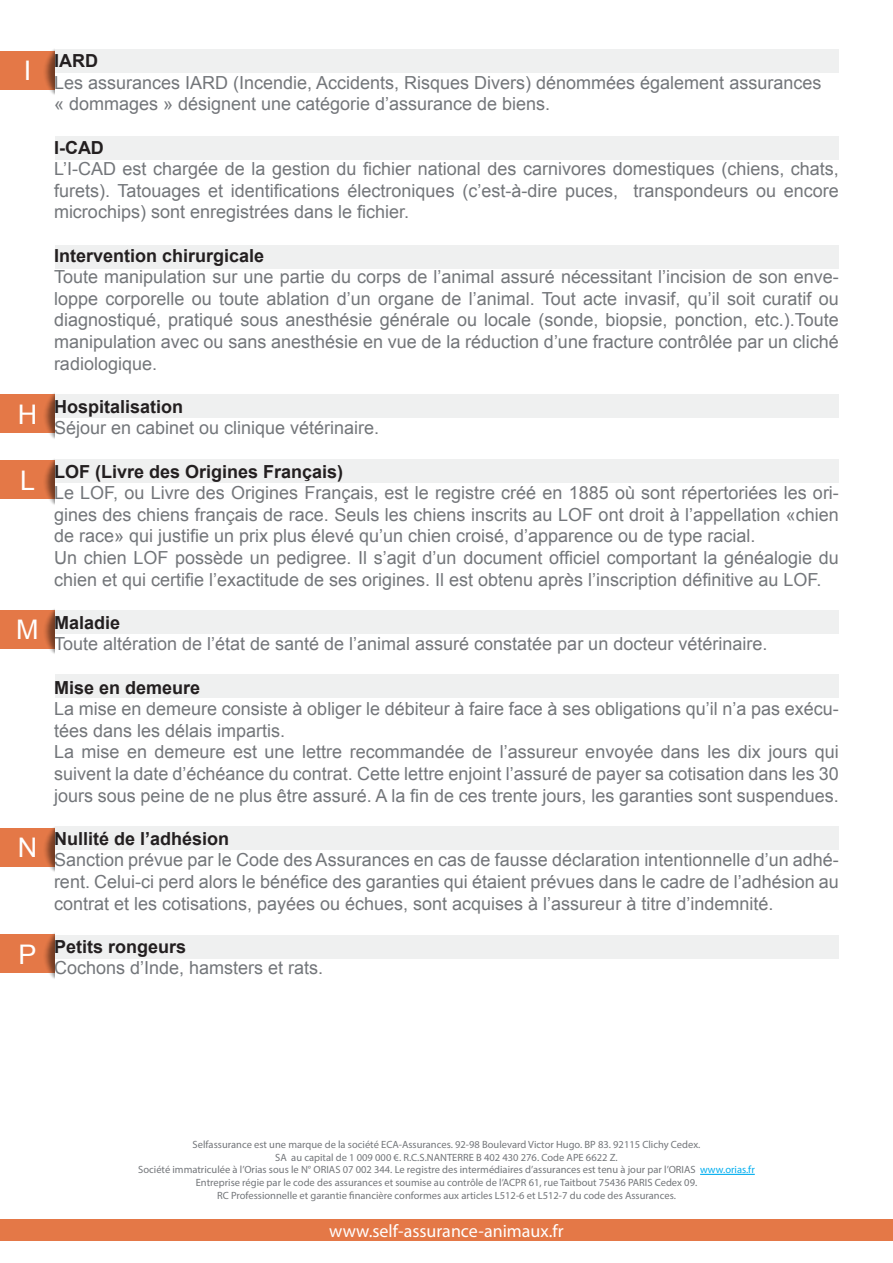
<style>
.page{position:relative;width:893px;height:1263px;background:#fff}
.page>*{position:absolute;margin:0;border:0;box-sizing:border-box;transform-origin:0 0}
.t1{font:27px "Arial";color:#fff}
.t2{font:18px/21.6px "Arial";color:#73767a;text-align:justify}
.t3{font:700 18px "Arial";color:#231f20}
.t4{font:18px "Myriad Pro";color:#fff}
.t5{font:10.5px/12.6px "Myriad Pro";color:#73767a;text-align:center}
.s1{color:#00aeef}
</style>
<div class="page">
<hr style="left:700px;top:1174px;width:55px;height:1px;background:#00aeef">
<div style="left:0;top:1219px;width:893px;height:22px;background:#e47847"></div>
<div style="left:55px;top:136px;width:783px;height:23px;background:#eff0f0"></div>
<div style="left:55px;top:49px;width:783px;height:23px;background:#eff0f0"></div>
<div style="left:55px;top:246px;width:783px;height:23px;background:#eff0f0"></div>
<div style="left:55px;top:394px;width:783px;height:24px;background:#eff0f0"></div>
<div style="left:55px;top:460px;width:783px;height:23px;background:#eff0f0"></div>
<div style="left:55px;top:610px;width:783px;height:24px;background:#eff0f0"></div>
<div style="left:55px;top:674px;width:783px;height:23px;background:#eff0f0"></div>
<div style="left:55px;top:826px;width:783px;height:23px;background:#eff0f0"></div>
<div style="left:55px;top:935px;width:783px;height:24px;background:#eff0f0"></div>
<div style="left:1px;top:51px;width:54px;height:39px;background:#e47847"></div>
<img style="left:44px;top:49px;width:11px;height:46px">
<div style="left:1px;top:394px;width:54px;height:39px;background:#e47847"></div>
<div style="left:1px;top:460px;width:54px;height:39px;background:#e47847"></div>
<div style="left:1px;top:610px;width:54px;height:39px;background:#e47847"></div>
<div style="left:1px;top:828px;width:54px;height:39px;background:#e47847"></div>
<div style="left:1px;top:934px;width:54px;height:39px;background:#e47847"></div>
<img style="left:44px;top:393px;width:11px;height:46px">
<img style="left:44px;top:459px;width:11px;height:46px">
<img style="left:44px;top:609px;width:11px;height:45px">
<img style="left:44px;top:827px;width:11px;height:45px">
<img style="left:44px;top:933px;width:11px;height:46px">
<p class="t1" style="left:24px;top:53px;width:9px">I</p>
<p class="t1" style="left:18px;top:396px;width:21px">H</p>
<p class="t1" style="left:20px;top:462px;width:17px">L</p>
<p class="t1" style="left:16px;top:612px;width:24px">M</p>
<p class="t1" style="left:18px;top:830px;width:21px">N</p>
<p class="t1" style="left:19px;top:936px;width:20px">P</p>
<p class="t3" style="left:54px;top:49px;width:45px">IARD</p>
<p class="t2" style="left:54px;top:72px;width:769px">Les assurances IARD (Incendie, Accidents, Risques Divers) dénommées également assurances</p>
<p class="t2" style="left:54px;top:93px;width:498px">« dommages » désignent une catégorie d’assurance de biens.</p>
<p class="t3" style="left:54px;top:135px;width:51px">I-CAD</p>
<p class="t2" style="left:54px;top:158px;width:786px">L’I-CAD est chargée de la gestion du fichier national des carnivores domestiques (chiens, chats, furets). Tatouages et identifications électroniques (c’est-à-dire puces, transpondeurs ou encore microchips) sont enregistrées dans le fichier.</p>
<p class="t3" style="left:54px;top:243px;width:212px">Intervention chirurgicale</p>
<p class="t2" style="left:54px;top:266px;width:786px">Toute manipulation sur une partie du corps de l’animal assuré nécessitant l’incision de son enve&shy;loppe corporelle ou toute ablation d’un organe de l’animal. Tout acte invasif, qu’il soit curatif ou diagnostiqué, pratiqué sous anesthésie générale ou locale (sonde, biopsie, ponction, etc.).Toute manipulation avec ou sans anesthésie en vue de la réduction d’une fracture contrôlée par un cliché radiologique.</p>
<p class="t3" style="left:54px;top:394px;width:131px">Hospitalisation</p>
<p class="t2" style="left:54px;top:417px;width:327px">Séjour en cabinet ou clinique vétérinaire.</p>
<p class="t3" style="left:54px;top:459px;width:291px">LOF (Livre des Origines Français)</p>
<p class="t2" style="left:54px;top:482px;width:786px">Le LOF, ou Livre des Origines Français, est le registre créé en 1885 où sont répertoriées les ori&shy;gines des chiens français de race. Seuls les chiens inscrits au LOF ont droit à l’appellation «chien de race» qui justifie un prix plus élevé qu’un chien croisé, d’apparence ou de type racial.</p>
<p class="t2" style="left:54px;top:547px;width:786px">Un chien LOF possède un pedigree. Il s’agit d’un document officiel comportant la généalogie du chien et qui certifie l’exactitude de ses origines. Il est obtenu après l’inscription définitive au LOF.</p>
<p class="t3" style="left:54px;top:610px;width:68px">Maladie</p>
<p class="t2" style="left:54px;top:633px;width:715px">Toute altération de l’état de santé de l’animal assuré constatée par un docteur vétérinaire.</p>
<p class="t3" style="left:54px;top:675px;width:148px">Mise en demeure</p>
<p class="t2" style="left:54px;top:698px;width:786px">La mise en demeure consiste à obliger le débiteur à faire face à ses obligations qu’il n’a pas exécu&shy;tées dans les délais impartis.</p>
<p class="t2" style="left:54px;top:741px;width:786px">La mise en demeure est une lettre recommandée de l’assureur envoyée dans les dix jours qui suivent la date d’échéance du contrat. Cette lettre enjoint l’assuré de payer sa cotisation dans les 30 jours sous peine de ne plus être assuré. A la fin de ces trente jours, les garanties sont suspendues.</p>
<p class="t3" style="left:54px;top:826px;width:177px">Nullité de l’adhésion</p>
<p class="t2" style="left:54px;top:849px;width:786px">Sanction prévue par le Code des Assurances en cas de fausse déclaration intentionnelle d’un adhé&shy;rent. Celui-ci perd alors le bénéfice des garanties qui étaient prévues dans le cadre de l’adhésion au contrat et les cotisations, payées ou échues, sont acquises à l’assureur à titre d’indemnité.</p>
<p class="t3" style="left:54px;top:934px;width:134px">Petits rongeurs</p>
<p class="t2" style="left:54px;top:957px;width:271px">Cochons d’Inde, hamsters et rats.</p>
<p class="t5" style="left:138px;top:1138px;width:618px">Selfassurance est une marque de la société ECA-Assurances. 92-98 Boulevard Victor Hugo. BP 83. 92115 Clichy Cedex.<br>SA au capital de 1 009 000 €. R.C.S.NANTERRE B 402 430 276. Code APE 6622 Z.<br>Société immatriculée à l’Orias sous le N° ORIAS 07 002 344. Le registre des intermédiaires d’assurances est tenu à jour par l’ORIAS <span class="s1">www.orias.fr </span>Entreprise régie par le code des assurances et soumise au contrôle de l’ACPR 61, rue Taitbout 75436 PARIS Cedex 09.<br>RC Professionnelle et garantie financière conformes aux articles L512-6 et L512-7 du code des Assurances.</p>
<p class="t4" style="left:329px;top:1220px;width:236px">www.self-assurance-animaux.fr</p>
</div>
